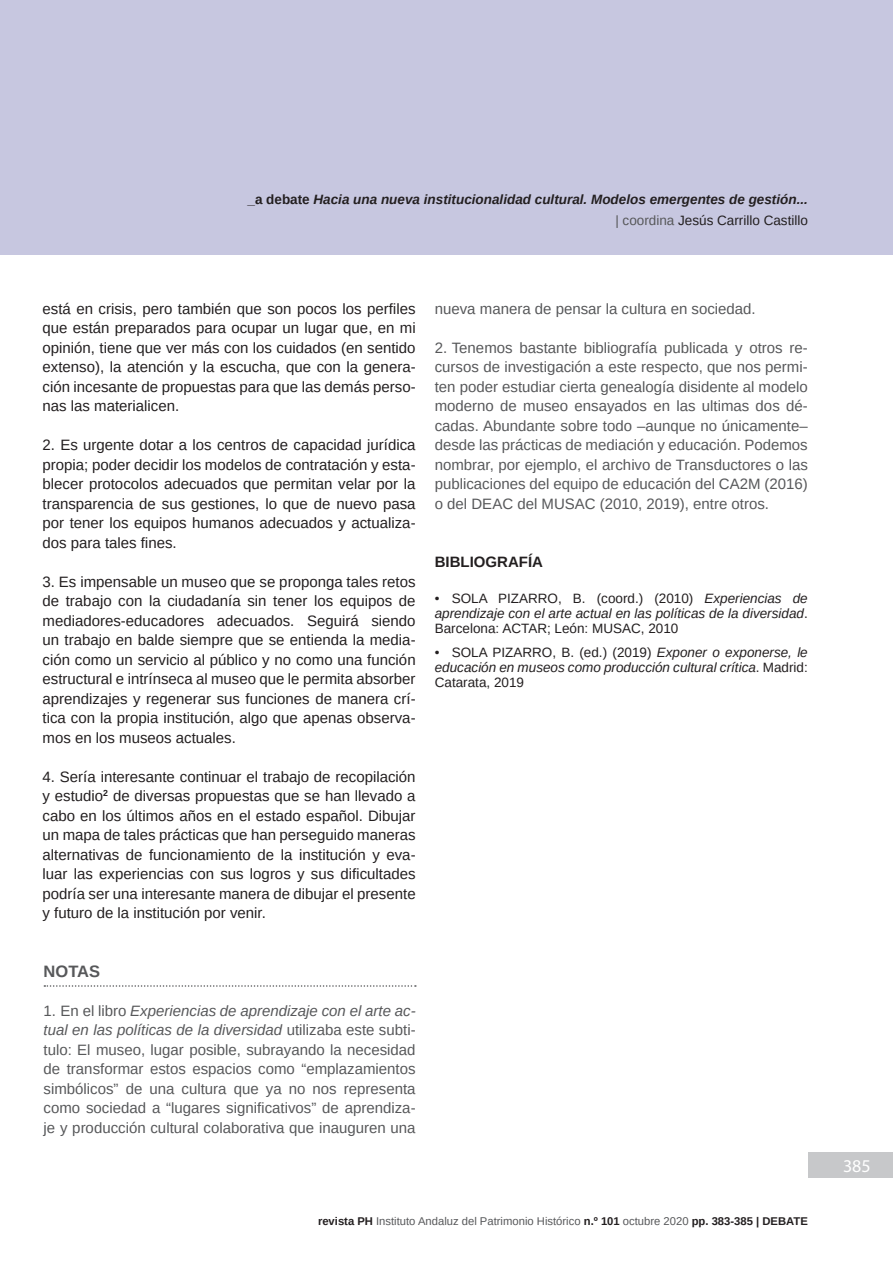
<style>
.page{position:relative;width:893px;height:1263px;background:#fff}
.page>*{position:absolute;margin:0;border:0;box-sizing:border-box;transform-origin:0 0}
.t1{font:18px "Myriad Pro";color:#fff}
.Perspectivas_notas_a{font:700 16.5px "Arimo";color:#57585a}
.t2{font:15px/19.5px "Arimo";color:#231f20;text-align:justify}
.t3{font:15px/19.5px "Arimo";color:#57585a;text-align:justify}
.Bibliografia_título{font:700 15px "Arimo";color:#231f20}
.t4{font:italic 13.5px/15px "Arimo";color:#231f20;text-align:justify}
.t5{font:italic 700 13.5px/21px "Arimo";color:#231f20;text-align:right}
.t6{font:11.25px "Arimo";color:#57585a}
.s1{font-style:normal}
.s2{font-weight:400;font-style:normal;color:#57585a}
.s3{font-weight:400;font-style:normal}
.s4{font-style:italic}
.s5{font-weight:700;color:#231f20}
</style>
<div class="page">
<div style="left:0;top:0;width:893px;height:255px;background:#c7c7e0"></div>
<div style="left:808px;top:1152px;width:85px;height:26px;background:#c7c8ca"></div>
<svg style="left:44px;top:985px;width:372px;height:2px"></svg>
<p class="t5" style="left:247px;top:189px;width:562px"><span class="s1">_a debate</span> Hacia una nueva institucionalidad cultural. Modelos emergentes de gestión... <span class="s2">| coordina</span> <span class="s3">Jesús Carrillo Castillo</span></p>
<p class="t2" style="left:43px;top:299px;width:375px">está en crisis, pero también que son pocos los perfiles que están preparados para ocupar un lugar que, en mi opinión, tiene que ver más con los cuidados (en sentido extenso), la atención y la escucha, que con la genera&shy;ción incesante de propuestas para que las demás perso&shy;nas las materialicen.</p>
<p class="t2" style="left:43px;top:435px;width:375px">2. Es urgente dotar a los centros de capacidad jurídica propia; poder decidir los modelos de contratación y esta&shy;blecer protocolos adecuados que permitan velar por la transparencia de sus gestiones, lo que de nuevo pasa por tener los equipos humanos adecuados y actualiza&shy;dos para tales fines.</p>
<p class="t2" style="left:43px;top:572px;width:375px">3. Es impensable un museo que se proponga tales retos de trabajo con la ciudadanía sin tener los equipos de mediadores-educadores adecuados. Seguirá siendo un trabajo en balde siempre que se entienda la media&shy;ción como un servicio al público y no como una función estructural e intrínseca al museo que le permita absorber aprendizajes y regenerar sus funciones de manera crí&shy;tica con la propia institución, algo que apenas observa&shy;mos en los museos actuales.</p>
<p class="t2" style="left:43px;top:767px;width:375px">4. Sería interesante continuar el trabajo de recopilación y estudio<sup>2</sup> de diversas propuestas que se han llevado a cabo en los últimos años en el estado español. Dibujar un mapa de tales prácticas que han perseguido maneras alternativas de funcionamiento de la institución y eva&shy;luar las experiencias con sus logros y sus dificultades podría ser una interesante manera de dibujar el presente y futuro de la institución por venir.</p>
<p class="Perspectivas_notas_a" style="left:44px;top:960px;width:58px">NOTAS</p>
<p class="t3" style="left:44px;top:1001px;width:374px">1. En el libro <span class="s4">Experiencias de aprendizaje con el arte ac&shy;tual en las políticas de la diversidad</span> utilizaba este subti&shy;tulo: El museo, lugar posible, subrayando la necesidad de transformar estos espacios como “emplazamientos simbólicos” de una cultura que ya no nos representa como sociedad a “lugares significativos” de aprendiza&shy;je y producción cultural colaborativa que inauguren una</p>
<p class="t3" style="left:435px;top:299px;width:322px">nueva manera de pensar la cultura en sociedad.</p>
<p class="t3" style="left:435px;top:338px;width:375px">2. Tenemos bastante bibliografía publicada y otros re&shy;cursos de investigación a este respecto, que nos permi&shy;ten poder estudiar cierta genealogía disidente al modelo moderno de museo ensayados en las ultimas dos dé&shy;cadas. Abundante sobre todo –aunque no únicamente– desde las prácticas de mediación y educación. Podemos nombrar, por ejemplo, el archivo de Transductores o las publicaciones del equipo de educación del CA2M (2016) o del DEAC del MUSAC (2010, 2019), entre otros.</p>
<p class="Bibliografia_título" style="left:435px;top:552px;width:110px">BIBLIOGRAFÍA</p>
<p class="t4" style="left:435px;top:591px;width:375px"><span class="s1">• SOLA PIZARRO, B. (coord.) (2010)</span> Experiencias de aprendizaje con el arte actual en las políticas de la diversidad<span class="s1">.<br>Barcelona: ACTAR; León: MUSAC, 2010</span></p>
<p class="t4" style="left:435px;top:645px;width:374px"><span class="s1">• SOLA PIZARRO, B. (ed.) (2019)</span> Exponer o exponerse, le educación en museos como producción cultural crítica<span class="s1">. Madrid:<br>Catarata, 2019</span></p>
<p class="t6" style="left:318px;top:1213px;width:491px"><span class="s5">revista PH</span> Instituto Andaluz del Patrimonio Histórico <span class="s5">n.º 101</span> octubre 2020 <span class="s5">pp. 383-385 | DEBATE</span></p>
<p class="t1" style="left:843px;top:1155px;width:29px">385</p>
</div>
